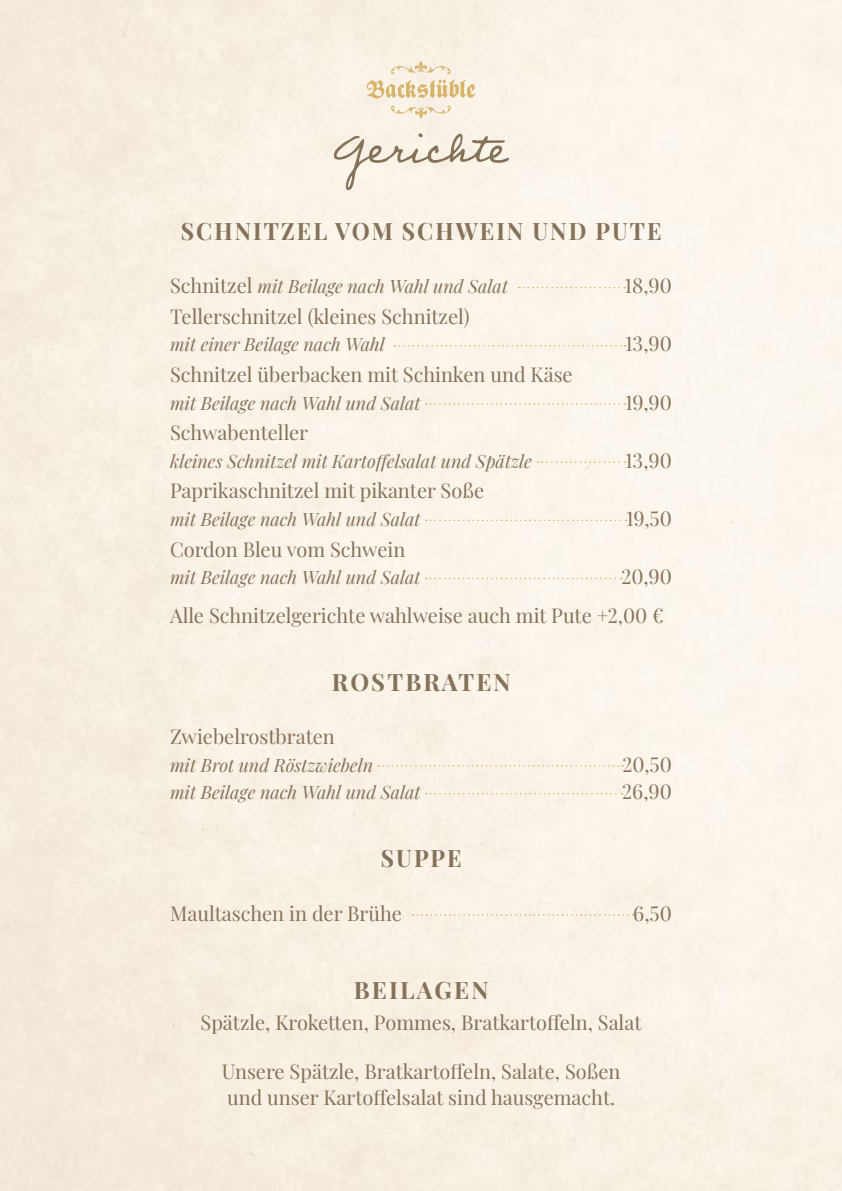
<style>
.page{position:relative;width:842px;height:1191px;background:#fff}
.page>*{position:absolute;margin:0;border:0;box-sizing:border-box;transform-origin:0 0}
.t1{font:700 24px "Playfair Display";letter-spacing:.09em;color:#847259;scale:.95 1}
.t2{font:700 24px "Playfair Display";letter-spacing:.09em;color:#847259}
.t3{font:20px/38.4px "Playfair Display";color:#847259}
.t4{font:italic 18px "Playfair Display";color:#847259}
.s1{font-style:normal;font-size:20px}
</style>
<div class="page">
<svg style="left:519px;top:287px;width:106px;height:1px"></svg>
<svg style="left:395px;top:345px;width:231px;height:1px"></svg>
<svg style="left:426px;top:403px;width:200px;height:2px"></svg>
<svg style="left:537px;top:461px;width:89px;height:2px"></svg>
<svg style="left:426px;top:519px;width:201px;height:2px"></svg>
<svg style="left:426px;top:578px;width:196px;height:1px"></svg>
<svg style="left:378px;top:765px;width:245px;height:1px"></svg>
<svg style="left:426px;top:793px;width:196px;height:1px"></svg>
<svg style="left:413px;top:914px;width:220px;height:1px"></svg>
<svg style="left:334px;top:133px;width:175px;height:57px;background:#e8e0d3"></svg>
<svg style="left:367px;top:80px;width:108px;height:18px;background:#e9d5ae"></svg>
<svg style="left:390px;top:60px;width:61px;height:14px"></svg>
<svg style="left:391px;top:105px;width:60px;height:14px"></svg>
<p class="t1" style="left:181px;top:212px;width:507px">SCHNITZEL VOM SCHWEIN UND PUTE</p>
<p class="t4" style="left:170px;top:272px;width:339px"><span class="s1">Schnitzel</span> mit Beilage nach Wahl und Salat</p>
<p class="t3" style="left:625px;top:265px;width:48px">18,90</p>
<p class="t3" style="left:170px;top:295px;width:301px">Tellerschnitzel (kleines Schnitzel)</p>
<p class="t4" style="left:170px;top:331px;width:216px">mit einer Beilage nach Wahl</p>
<p class="t3" style="left:625px;top:323px;width:48px">13,90</p>
<p class="t3" style="left:170px;top:353px;width:404px">Schnitzel überbacken mit Schinken und Käse</p>
<p class="t4" style="left:170px;top:389px;width:252px">mit Beilage nach Wahl und Salat</p>
<p class="t3" style="left:625px;top:381px;width:48px">19,90</p>
<p class="t3" style="left:170px;top:412px;width:140px">Schwabenteller</p>
<p class="t4" style="left:170px;top:447px;width:363px">kleines Schnitzel mit Kartoffelsalat und Spätzle</p>
<p class="t3" style="left:625px;top:439px;width:48px">13,90</p>
<p class="t3" style="left:170px;top:470px;width:316px">Paprikaschnitzel mit pikanter Soße</p>
<p class="t4" style="left:170px;top:505px;width:252px">mit Beilage nach Wahl und Salat</p>
<p class="t3" style="left:626px;top:498px;width:47px">19,50</p>
<p class="t3" style="left:170px;top:528px;width:237px">Cordon Bleu vom Schwein</p>
<p class="t4" style="left:170px;top:563px;width:252px">mit Beilage nach Wahl und Salat</p>
<p class="t3" style="left:170px;top:556px;width:503px;text-indent:451px">20,90<br>Alle Schnitzelgerichte wahlweise auch mit Pute +2,00 €</p>
<p class="t2" style="left:332px;top:663px;width:180px">ROSTBRATEN</p>
<p class="t3" style="left:170px;top:715px;width:166px">Zwiebelrostbraten</p>
<p class="t4" style="left:170px;top:751px;width:204px">mit Brot und Röstzwiebeln</p>
<p class="t3" style="left:623px;top:743px;width:51px">20,50</p>
<p class="t4" style="left:170px;top:778px;width:252px">mit Beilage nach Wahl und Salat</p>
<p class="t3" style="left:622px;top:771px;width:51px">26,90</p>
<p class="t1" style="left:381px;top:839px;width:86px">SUPPE</p>
<p class="t3" style="left:170px;top:892px;width:233px">Maultaschen in der Brühe</p>
<p class="t3" style="left:633px;top:892px;width:40px">6,50</p>
<p class="t2" style="left:354px;top:971px;width:136px">BEILAGEN</p>
<p class="t3" style="left:201px;top:1001px;width:442px">Spätzle, Kroketten, Pommes, Bratkartoffeln, Salat</p>
<p class="t3" style="left:222px;top:1057px;width:400px;line-height:26px">Unsere Spätzle, Bratkartoffeln, Salate, Soßen und unser Kartoffelsalat sind hausgemacht.</p>
</div>
